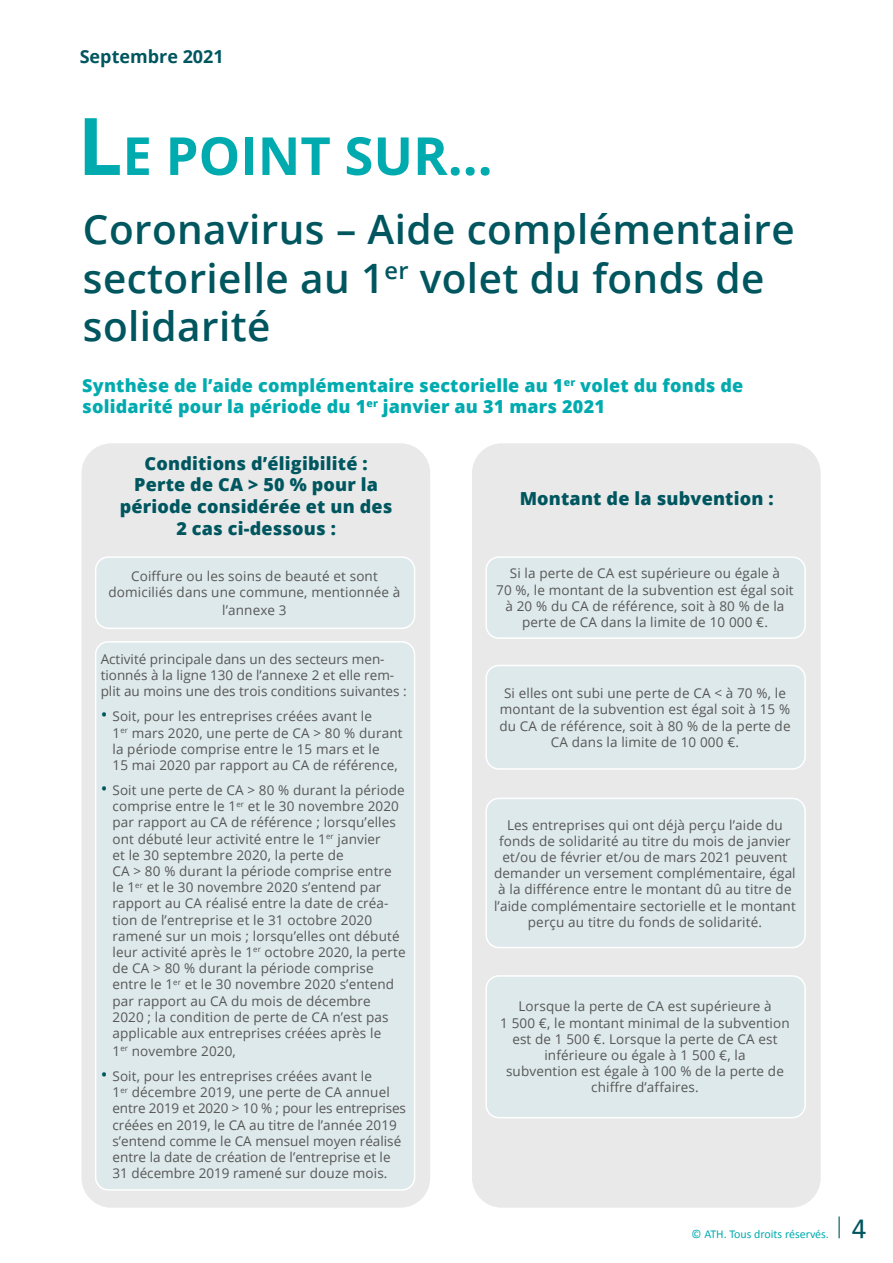
<style>
.page{position:relative;width:893px;height:1263px;background:#fff}
.page>*{position:absolute;margin:0;border:0;box-sizing:border-box;transform-origin:0 0}
.t1{font:700 52.5px "Open Sans";color:#00abaf}
.t2{font:600 40.5px/48.6px "Open Sans";letter-spacing:.01em;color:#00565f}
.t3{font:27.45px "Alber";color:#00565f}
.t4{font:800 18px/21.6px "Open Sans";letter-spacing:.01em;color:#00abaf}
.t5{font:800 18px/21.6px "Open Sans";letter-spacing:.01em;color:#00565f;text-align:center}
.t6{font:700 18px "Open Sans";color:#00565f}
.t7{font:13.5px/16.2px "Open Sans";letter-spacing:.01em;color:#575756;text-align:center}
.t8{font:12px "Calibri";color:#00abaf}
.s1{font-size:79.5px}
.s2{font-size:18px;color:#00565f}
</style>
<div class="page">
<div style="left:81px;top:443px;width:349px;height:765px;background:#e9e9e9;border-radius:30px"></div>
<div style="left:96px;top:557px;width:319px;height:71px;background:#dee9eb;border-radius:13px"></div>
<div style="left:95px;top:556px;width:320px;height:73px;border:2px solid #fff;border-radius:13px"></div>
<div style="left:96px;top:642px;width:319px;height:548px;background:#dee9eb;border-radius:13px"></div>
<div style="left:95px;top:641px;width:320px;height:550px;border:2px solid #fff;border-radius:13px"></div>
<div style="left:472px;top:443px;width:349px;height:765px;background:#e9e9e9;border-radius:30px"></div>
<div style="left:486px;top:557px;width:319px;height:81px;background:#dee9eb;border-radius:13px"></div>
<div style="left:485px;top:556px;width:321px;height:83px;border:2px solid #fff;border-radius:13px"></div>
<div style="left:486px;top:665px;width:319px;height:104px;background:#dee9eb;border-radius:13px"></div>
<div style="left:485px;top:665px;width:321px;height:105px;border:2px solid #fff;border-radius:13px"></div>
<div style="left:486px;top:798px;width:319px;height:149px;background:#dee9eb;border-radius:13px"></div>
<div style="left:485px;top:798px;width:321px;height:150px;border:2px solid #fff;border-radius:13px"></div>
<div style="left:486px;top:976px;width:319px;height:142px;background:#dee9eb;border-radius:13px"></div>
<div style="left:485px;top:975px;width:321px;height:143px;border:2px solid #fff;border-radius:13px"></div>
<hr style="left:838px;top:1216px;width:2px;height:22px;background:#00565f">
<h3 class="t6" style="left:80px;top:43px;width:146px">Septembre 2021</h3>
<h1 class="t1" style="left:78px;top:119px;width:416px"><span class="s1">L</span>E POINT SUR...</h1>
<h2 class="t2" style="left:83px;top:204px;width:713px">Coronavirus – Aide complémentaire sectorielle au 1<sup>er</sup> volet du fonds de solidarité</h2>
<h3 class="t4" style="left:82px;top:373px;width:662px">Synthèse de l’aide complémentaire sectorielle au 1<sup>er</sup> volet du fonds de solidarité pour la période du 1<sup>er</sup> janvier au 31 mars 2021</h3>
<h3 class="t5" style="left:120px;top:452px;width:274px">Conditions d’éligibilité :<br>Perte de CA &gt; 50 % pour la période considérée et un des<br>2 cas ci-dessous :</h3>
<p class="t7" style="left:109px;top:567px;width:293px">Coiffure ou les soins de beauté et sont domiciliés dans une commune, mentionnée à</p>
<p class="t7" style="left:222px;top:602px;width:66px">l’annexe 3</p>
<p class="t7" style="left:101px;top:650px;width:308px;text-align:left">Activité principale dans un des secteurs men&shy;tionnés à la ligne 130 de l’annexe 2 et elle rem&shy;plit au moins une des trois conditions suivantes :</p>
<p class="t7" style="left:112px;top:708px;width:292px;text-align:left;text-indent:-12px"><span class="s2">•</span> Soit, pour les entreprises créées avant le<br>1<sup>er</sup> mars 2020, une perte de CA &gt; 80 % durant la période comprise entre le 15 mars et le<br>15 mai 2020 par rapport au CA de référence,</p>
<p class="t7" style="left:112px;top:781px;width:295px;text-align:left;text-indent:-12px"><span class="s2">•</span> Soit une perte de CA &gt; 80 % durant la période comprise entre le 1<sup>er</sup> et le 30 novembre 2020 par rapport au CA de référence ; lorsqu’elles ont débuté leur activité entre le 1<sup>er</sup> janvier<br>et le 30 septembre 2020, la perte de<br>CA &gt; 80 % durant la période comprise entre le 1<sup>er</sup> et le 30 novembre 2020 s’entend par rapport au CA réalisé entre la date de créa&shy;tion de l’entreprise et le 31 octobre 2020 ramené sur un mois ; lorsqu’elles ont débuté leur activité après le 1<sup>er</sup> octobre 2020, la perte de CA &gt; 80 % durant la période comprise entre le 1<sup>er</sup> et le 30 novembre 2020 s’entend par rapport au CA du mois de décembre<br>2020 ; la condition de perte de CA n’est pas applicable aux entreprises créées après le</p>
<p class="t7" style="left:112px;top:1042px;width:125px">1<sup>er</sup> novembre 2020,</p>
<p class="t7" style="left:112px;top:1067px;width:295px;text-align:left;text-indent:-12px"><span class="s2">•</span> Soit, pour les entreprises créées avant le<br>1<sup>er</sup> décembre 2019, une perte de CA annuel entre 2019 et 2020 &gt; 10 % ; pour les entreprises créées en 2019, le CA au titre de l’année 2019 s’entend comme le CA mensuel moyen réalisé entre la date de création de l’entreprise et le 31 décembre 2019 ramené sur douze mois.</p>
<h3 class="t5" style="left:520px;top:487px;width:255px">Montant de la subvention :</h3>
<p class="t7" style="left:496px;top:565px;width:299px">Si la perte de CA est supérieure ou égale à<br>70 %, le montant de la subvention est égal soit à 20 % du CA de référence, soit à 80 % de la perte de CA dans la limite de 10 000 €.</p>
<p class="t7" style="left:499px;top:685px;width:293px">Si elles ont subi une perte de CA &lt; à 70 %, le montant de la subvention est égal soit à 15 % du CA de référence, soit à 80 % de la perte de CA dans la limite de 10 000 €.</p>
<p class="t7" style="left:494px;top:816px;width:303px">Les entreprises qui ont déjà perçu l’aide du fonds de solidarité au titre du mois de janvier et/ou de février et/ou de mars 2021 peuvent demander un versement complémentaire, égal à la différence entre le montant dû au titre de l’aide complémentaire sectorielle et le montant perçu au titre du fonds de solidarité.</p>
<p class="t7" style="left:500px;top:998px;width:291px">Lorsque la perte de CA est supérieure à<br>1 500 €, le montant minimal de la subvention est de 1 500 €. Lorsque la perte de CA est inférieure ou égale à 1 500 €, la<br>subvention est égale à 100 % de la perte de chiffre d’affaires.</p>
<p class="t8" style="left:692px;top:1227px;width:139px">© ATH. Tous droits réservés.</p>
<h3 class="t3" style="left:851px;top:1212px;width:16px">4</h3>
</div>
